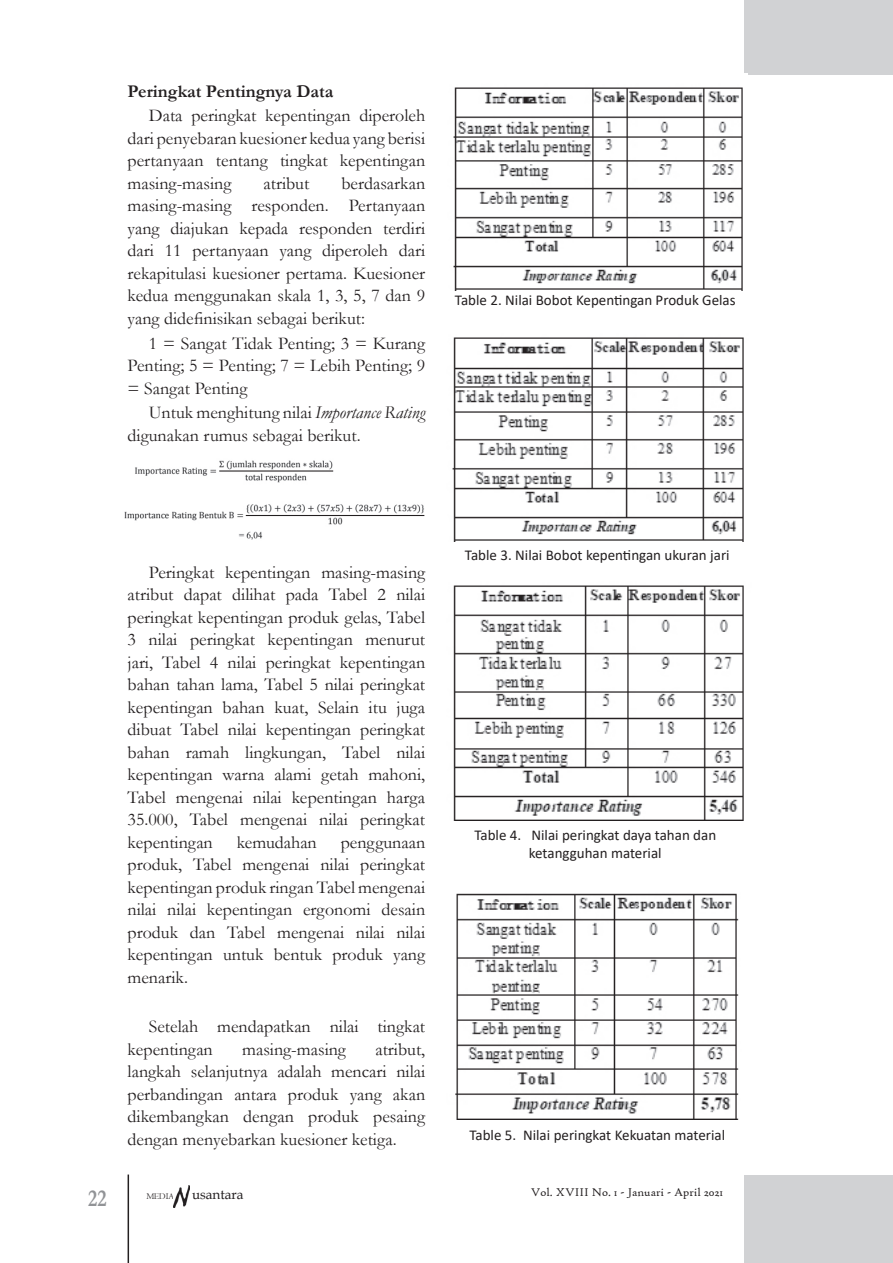
<style>
.page{position:relative;width:893px;height:1263px;background:#fff}
.page>*{position:absolute;margin:0;border:0;box-sizing:border-box;transform-origin:0 0}
.t1{font:700 24.3px "Garamond";color:#919396;scale:.8 1}
.t2{font:18px/22.5px "Garamond";color:#231f20;text-align:justify}
.t3{font:700 18px "Garamond";color:#231f20}
.t4{font:15px/18px "Calibri";color:#231f20;text-align:center}
.t5{font:13.5px "Book Antiqua";color:#231f20}
.t6{font:12px "High Tower Text";color:#231f20}
.s1{font-style:italic}
.s2{font-family:"Centaur";font-size:9px}
</style>
<div class="page">
<div style="left:744px;top:0;width:149px;height:74px;background:#d1d2d4"></div>
<div style="left:744px;top:1176px;width:149px;height:87px;background:#d1d2d4"></div>
<hr style="left:128px;top:1174px;width:1px;height:89px;background:#231f20">
<img style="left:174px;top:1185px;width:16px;height:22px">
<img style="left:124px;top:460px;width:301px;height:80px">
<img style="left:453px;top:73px;width:294px;height:217px">
<img style="left:452px;top:337px;width:292px;height:205px">
<img style="left:453px;top:585px;width:291px;height:235px">
<img style="left:455px;top:893px;width:284px;height:227px">
<p class="t3" style="left:128px;top:79px;width:207px">Peringkat Pentingnya Data</p>
<p class="t2" style="left:128px;top:104px;width:299px;text-indent:21px">Data peringkat kepentingan diperoleh dari penyebaran kuesioner kedua yang berisi pertanyaan tentang tingkat kepentingan masing-masing</p>
<p class="t2" style="left:128px;top:172px;width:299px;text-indent:214px">berdasarkan masing-masing responden. Pertanyaan yang diajukan kepada responden terdiri dari 11 pertanyaan yang diperoleh dari rekapitulasi kuesioner pertama. Kuesioner kedua menggunakan skala 1, 3, 5, 7 dan 9 yang didefinisikan sebagai berikut:</p>
<p class="t2" style="left:128px;top:331px;width:299px;text-indent:21px">1 = Sangat Tidak Penting; 3 = Kurang Penting; 5 = Penting; 7 = Lebih Penting; 9 = Sangat Penting</p>
<p class="t2" style="left:128px;top:401px;width:299px;text-indent:21px">Untuk menghitung nilai <span class="s1">Importance Rating </span>digunakan rumus sebagai berikut.</p>
<p class="t2" style="left:263px;top:172px;width:47px">atribut</p>
<p class="t4" style="left:455px;top:291px;width:282px">Table 2. Nilai Bobot Kepentingan Produk Gelas</p>
<p class="t2" style="left:128px;top:560px;width:299px;text-indent:21px">Peringkat kepentingan masing-masing atribut dapat dilihat pada Tabel 2 nilai peringkat kepentingan produk gelas, Tabel 3 nilai peringkat kepentingan menurut jari, Tabel 4 nilai peringkat kepentingan bahan tahan lama, Tabel 5 nilai peringkat kepentingan bahan kuat, Selain itu juga dibuat Tabel nilai kepentingan peringkat bahan ramah lingkungan, Tabel nilai kepentingan warna alami getah mahoni, Tabel mengenai nilai kepentingan harga 35.000, Tabel mengenai nilai peringkat kepentingan</p>
<p class="t2" style="left:237px;top:830px;width:82px">kemudahan</p>
<p class="t2" style="left:128px;top:830px;width:299px;text-indent:213px">penggunaan produk, Tabel mengenai nilai peringkat kepentingan produk ringan Tabel mengenai nilai nilai kepentingan ergonomi desain produk dan Tabel mengenai nilai nilai kepentingan untuk bentuk produk yang menarik.</p>
<p class="t2" style="left:128px;top:1015px;width:299px;text-indent:21px">Setelah mendapatkan nilai tingkat kepentingan</p>
<p class="t2" style="left:128px;top:1037px;width:299px;text-indent:248px">atribut, langkah selanjutnya adalah mencari nilai perbandingan antara produk yang akan dikembangkan dengan produk pesaing dengan menyebarkan kuesioner ketiga.</p>
<p class="t2" style="left:242px;top:1037px;width:105px">masing-masing</p>
<p class="t4" style="left:465px;top:545px;width:266px">Table 3. Nilai Bobot kepentingan ukuran jari</p>
<p class="t4" style="left:474px;top:826px;width:243px">Table 4. Nilai peringkat daya tahan dan ketangguhan material</p>
<p class="t4" style="left:469px;top:1125px;width:257px">Table 5. Nilai peringkat Kekuatan material</p>
<h1 class="t1" style="left:88px;top:1181px;width:24px">22</h1>
<p class="t5" style="left:146px;top:1185px;width:99px"><span class="s2">MEDIA</span> usantara</p>
<p class="t6" style="left:531px;top:1185px;width:194px">Vol. XVIII No. 1 - Januari - April 2021</p>
</div>
